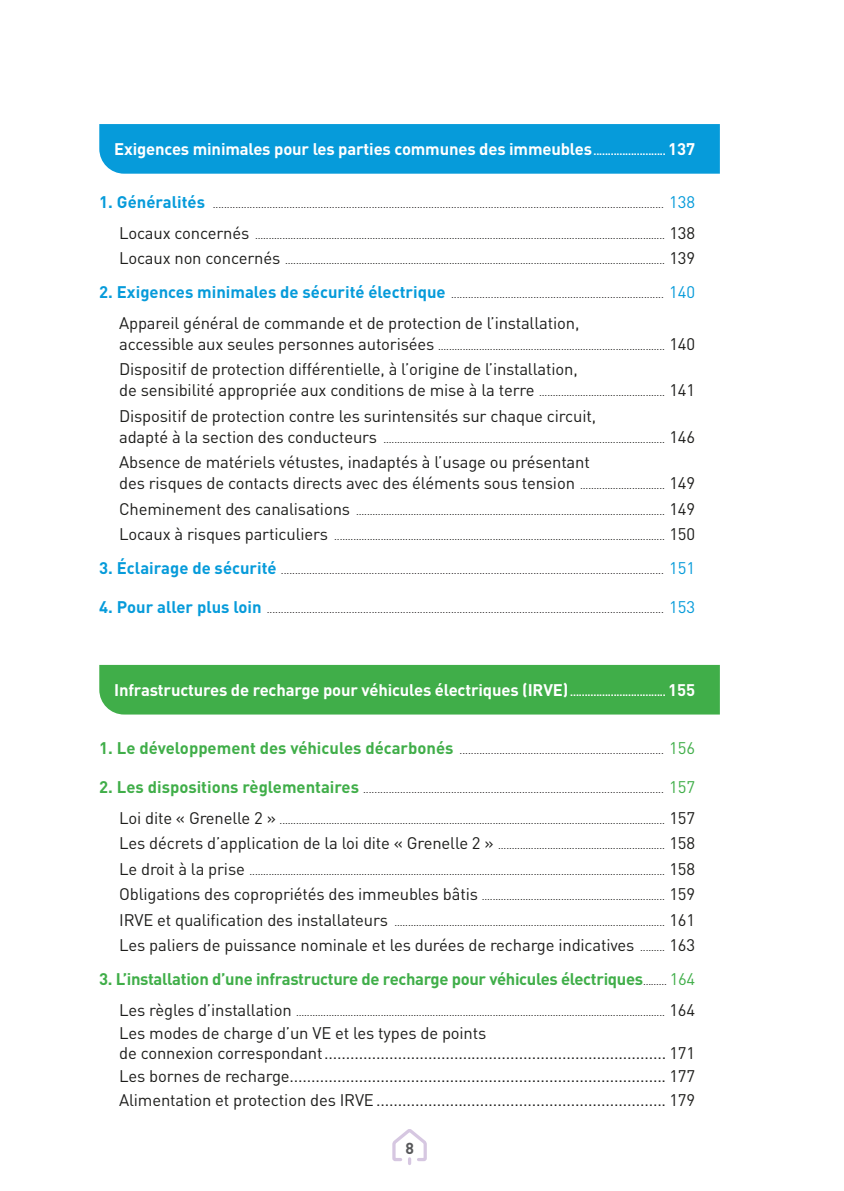
<style>
.page{position:relative;width:844px;height:1191px;background:#fff}
.page>*{position:absolute;margin:0;border:0;box-sizing:border-box;transform-origin:0 0}
.SOMMAIRE_sous-titre{font:16.62px/21px "DIN";letter-spacing:-.01em;color:#1d1d1b}
.TEXTE_COURANT{font:700 16.62px "DIN";letter-spacing:-.01em;color:#fff}
.SOMMAIRE_Titre_EXIST{font:700 16.62px "DIN";letter-spacing:-.02em;color:#40ae49}
.t1{font:700 15.75px "DIN";color:#57585a}
.SOMMAIRE_sous-titre-2{font:10.5px "DIN";color:#1d1d1b}
.SOMMAIRE_Titre_EXIST-2{font:10.5px "DIN";color:#231f20}
.s1{font-size:10.5px}
.s2{font-weight:700;font-size:16.62px;color:#069bda}
.s3{font-size:16.62px;color:#069bda}
.s4{font-size:16.62px}
.s5{font-weight:700;font-size:16.62px;color:#40ae49}
.s6{font-size:16.62px;color:#40ae49}
.s7{font-weight:400;font-size:10.5px;color:#231f20}
.s8{font-weight:400}
</style>
<div class="page">
<svg style="left:392px;top:1129px;width:35px;height:34px"></svg>
<div style="left:99px;top:124px;width:620px;height:50px;background:#069bda"></div>
<div style="left:99px;top:665px;width:620px;height:49px;background:#40ae49"></div>
<p class="TEXTE_COURANT" style="left:114px;top:138px;width:582px">Exigences minimales pour les parties communes des immeubles<span class="s1">.........................</span> 137</p>
<p class="SOMMAIRE_Titre_EXIST-2" style="left:99px;top:197px;width:597px"><span class="s2">1. Généralités</span> ............................................................................................................................................................... <span class="s3">138</span></p>
<p class="SOMMAIRE_sous-titre-2" style="left:119px;top:228px;width:577px"><span class="s4">Locaux concernés</span> ...................................................................................................................................................... <span class="s4">138</span></p>
<p class="SOMMAIRE_sous-titre-2" style="left:119px;top:254px;width:577px"><span class="s4">Locaux non concernés</span> ........................................................................................................................................... <span class="s4">139</span></p>
<p class="SOMMAIRE_Titre_EXIST-2" style="left:99px;top:287px;width:597px"><span class="s2">2. Exigences minimales de sécurité électrique</span> ........................................................................... <span class="s3">140</span></p>
<p class="SOMMAIRE_sous-titre" style="left:119px;top:312px;width:461px">Appareil général de commande et de protection de l’installation,</p>
<p class="SOMMAIRE_sous-titre-2" style="left:119px;top:339px;width:577px"><span class="s4">accessible aux seules personnes autorisées</span> ................................................................................... <span class="s4">140</span></p>
<p class="SOMMAIRE_sous-titre" style="left:119px;top:358px;width:577px">Dispositif de protection différentielle, à l’origine de l’installation,<br>de sensibilité appropriée aux conditions de mise à la terre <span class="s1">..............................................</span> 141</p>
<p class="SOMMAIRE_sous-titre" style="left:119px;top:405px;width:478px">Dispositif de protection contre les surintensités sur chaque circuit,</p>
<p class="SOMMAIRE_sous-titre-2" style="left:119px;top:432px;width:577px"><span class="s4">adapté à la section des conducteurs</span> ....................................................................................................... <span class="s4">146</span></p>
<p class="SOMMAIRE_sous-titre" style="left:119px;top:451px;width:577px">Absence de matériels vétustes, inadaptés à l’usage ou présentant<br>des risques de contacts directs avec des éléments sous tension <span class="s1">...............................</span> 149</p>
<p class="SOMMAIRE_sous-titre-2" style="left:119px;top:504px;width:577px"><span class="s4">Cheminement des canalisations</span> ................................................................................................................. <span class="s4">149</span></p>
<p class="SOMMAIRE_sous-titre-2" style="left:119px;top:530px;width:577px"><span class="s4">Locaux à risques particuliers</span> ......................................................................................................................... <span class="s4">150</span></p>
<p class="SOMMAIRE_Titre_EXIST-2" style="left:99px;top:563px;width:597px"><span class="s2">3. Éclairage de sécurité</span> ....................................................................................................................................... <span class="s3">151</span></p>
<p class="SOMMAIRE_Titre_EXIST-2" style="left:99px;top:602px;width:597px"><span class="s2">4. Pour aller plus loin</span> ............................................................................................................................................ <span class="s3">153</span></p>
<p class="TEXTE_COURANT" style="left:114px;top:679px;width:582px">Infrastructures de recharge pour véhicules électriques (IRVE) <span class="s1">.................................</span> 155</p>
<p class="SOMMAIRE_Titre_EXIST-2" style="left:99px;top:743px;width:597px"><span class="s5">1. Le développement des véhicules décarbonés</span> ........................................................................ <span class="s6">156</span></p>
<p class="SOMMAIRE_Titre_EXIST-2" style="left:99px;top:782px;width:597px"><span class="s5">2. Les dispositions règlementaires</span> .......................................................................................................... <span class="s6">157</span></p>
<p class="SOMMAIRE_sous-titre-2" style="left:119px;top:813px;width:577px"><span class="s4">Loi dite « Grenelle 2 »</span> ............................................................................................................................................. <span class="s4">157</span></p>
<p class="SOMMAIRE_sous-titre-2" style="left:119px;top:839px;width:577px"><span class="s4">Les décrets d’application de la loi dite « Grenelle 2 »</span> ............................................................. <span class="s4">158</span></p>
<p class="SOMMAIRE_sous-titre-2" style="left:119px;top:864px;width:577px"><span class="s4">Le droit à la prise</span> ........................................................................................................................................................ <span class="s4">158</span></p>
<p class="SOMMAIRE_sous-titre-2" style="left:119px;top:889px;width:577px"><span class="s4">Obligations des copropriétés des immeubles bâtis</span> ................................................................... <span class="s4">159</span></p>
<p class="SOMMAIRE_sous-titre-2" style="left:119px;top:915px;width:577px"><span class="s4">IRVE et qualification des installateurs</span> ................................................................................................... <span class="s4">161</span></p>
<p class="SOMMAIRE_sous-titre" style="left:119px;top:934px;width:577px">Les paliers de puissance nominale et les durées de recharge indicatives <span class="s1">.........</span> 163</p>
<p class="SOMMAIRE_Titre_EXIST" style="left:99px;top:967px;width:597px">3. L’installation d’une infrastructure de recharge pour véhicules électriques<span class="s7">.........</span> <span class="s8">164</span></p>
<p class="SOMMAIRE_sous-titre-2" style="left:119px;top:1005px;width:577px"><span class="s4">Les règles d’installation</span> ....................................................................................................................................... <span class="s4">164</span></p>
<p class="SOMMAIRE_sous-titre" style="left:119px;top:1023px;width:577px;line-height:19.2px">Les modes de charge d’un VE et les types de points<br>de connexion correspondant............................................................................... 171</p>
<p class="SOMMAIRE_sous-titre" style="left:119px;top:1065px;width:577px">Les bornes de recharge....................................................................................... 177</p>
<p class="SOMMAIRE_sous-titre" style="left:119px;top:1089px;width:577px">Alimentation et protection des IRVE................................................................... 179</p>
<h2 class="t1" style="left:405px;top:1138px;width:10px">8</h2>
</div>
